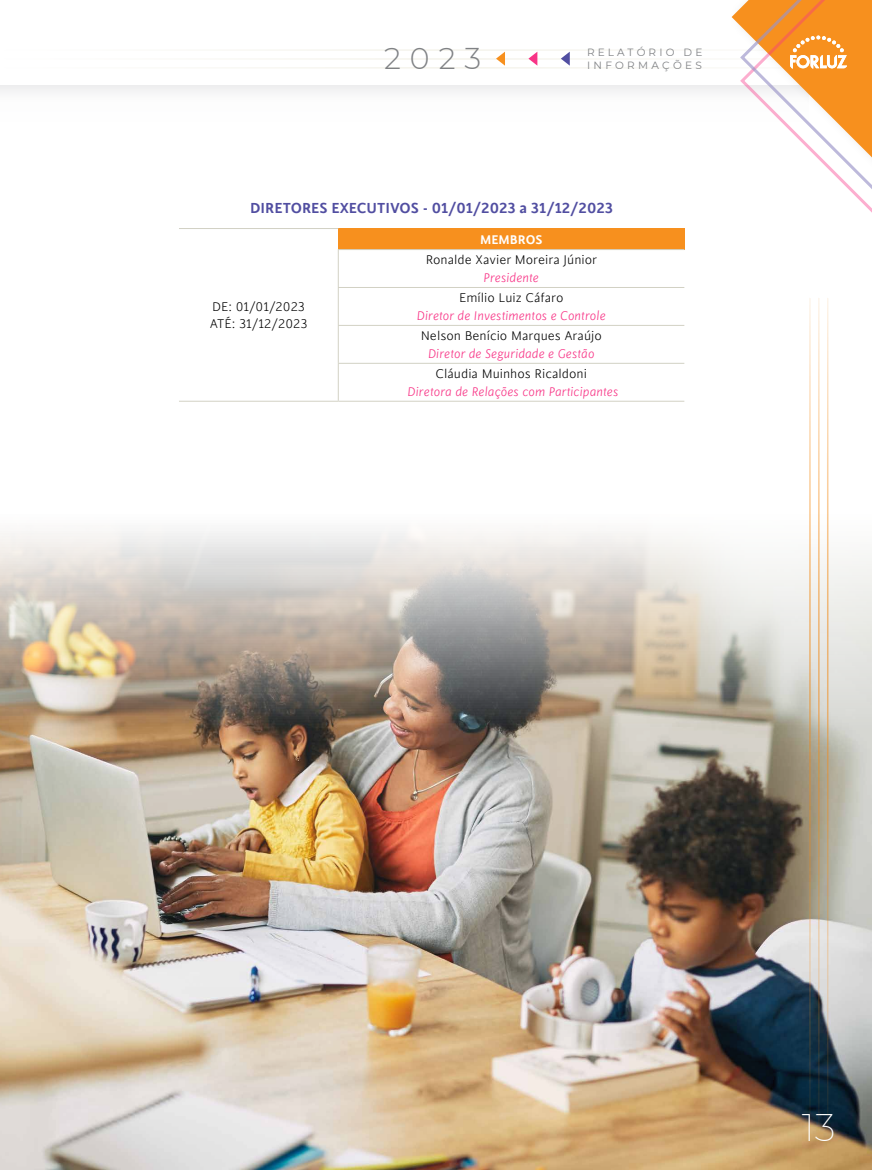
<style>
.page{position:relative;width:872px;height:1170px;background:#fff}
.page>*{position:absolute;margin:0;border:0;box-sizing:border-box;transform-origin:0 0}
.t1{font:200 37.5px "Montserrat";color:#fff}
.t2{font:300 30px "Montserrat";color:#808285}
.t3{font:600 16.35px "Cinta";color:#514ea1}
.t4{font:300 14.1px/17.9px "Cinta";color:#000}
.t5{font:italic 300 14.1px "Cinta";color:#f83486}
.t6{font:600 14.1px "Cinta";color:#fff}
.t7{font:10.5px "Montserrat";letter-spacing:.3em;color:#808285}
</style>
<div class="page">
<hr style="left:0;top:49px;width:455px;height:2px;background:#e9e6d6">
<hr style="left:0;top:58px;width:455px;height:2px;background:#e9e6d6">
<hr style="left:0;top:67px;width:455px;height:2px;background:#e9e6d6">
<hr style="left:455px;top:49px;width:417px;height:2px;background:#e9e6d6">
<hr style="left:455px;top:58px;width:417px;height:2px;background:#e9e6d6">
<hr style="left:455px;top:67px;width:417px;height:2px;background:#e9e6d6">
<div style="left:0;top:85px;width:808px;height:36px;background:linear-gradient(to bottom,#f3f3f3,#fff)"></div>
<svg style="left:528px;top:52px;width:9px;height:14px"></svg>
<svg style="left:561px;top:52px;width:9px;height:14px"></svg>
<svg style="left:496px;top:52px;width:9px;height:14px"></svg>
<div style="left:727px;top:0;width:145px;height:263px;background:#fff"></div>
<svg style="left:731px;top:0;width:141px;height:213px"></svg>
<img style="left:0;top:473px;width:872px;height:696px">
<div style="left:338px;top:228px;width:346px;height:21px;background:#f7901e"></div>
<hr style="left:179px;top:228px;width:159px;height:1px;background:#d2d1c4">
<hr style="left:338px;top:249px;width:346px;height:1px;background:#d2d1c4">
<hr style="left:338px;top:250px;width:1px;height:37px;background:#d2d1c4">
<hr style="left:338px;top:287px;width:346px;height:1px;background:#d2d1c4">
<hr style="left:338px;top:288px;width:1px;height:37px;background:#d2d1c4">
<hr style="left:338px;top:325px;width:346px;height:1px;background:#d2d1c4">
<hr style="left:338px;top:326px;width:1px;height:37px;background:#d2d1c4">
<hr style="left:338px;top:363px;width:346px;height:1px;background:#d2d1c4">
<hr style="left:338px;top:364px;width:1px;height:37px;background:#d2d1c4">
<hr style="left:179px;top:401px;width:159px;height:1px;background:#d2d1c4">
<hr style="left:338px;top:401px;width:346px;height:1px;background:#d2d1c4">
<hr style="left:827px;top:733px;width:1px;height:436px;background:#f7901e">
<hr style="left:818px;top:733px;width:1px;height:436px;background:#f7901e">
<hr style="left:809px;top:733px;width:1px;height:436px;background:#f7901e">
<hr style="left:827px;top:298px;width:1px;height:435px;background:#f7901e">
<hr style="left:818px;top:298px;width:1px;height:435px;background:#f7901e">
<hr style="left:809px;top:298px;width:1px;height:435px;background:#f7901e">
<h2 class="t2" style="left:384px;top:37px;width:99px">2023</h2>
<p class="t7" style="left:587px;top:45px;width:117px">RELATÓRIO DE</p>
<p class="t7" style="left:587px;top:58px;width:116px">INFORMAÇÕES</p>
<p class="t3" style="left:250px;top:198px;width:364px">DIRETORES EXECUTIVOS - 01/01/2023 a 31/12/2023</p>
<p class="t4" style="left:210px;top:298px;width:99px">DE: 01/01/2023<br>ATÉ: 31/12/2023</p>
<p class="t6" style="left:480px;top:231px;width:64px">MEMBROS</p>
<p class="t4" style="left:426px;top:251px;width:173px">Ronalde Xavier Moreira Júnior</p>
<p class="t5" style="left:483px;top:269px;width:57px">Presidente</p>
<p class="t4" style="left:459px;top:289px;width:106px">Emílio Luiz Cáfaro</p>
<p class="t5" style="left:417px;top:307px;width:190px">Diretor de Investimentos e Controle</p>
<p class="t4" style="left:421px;top:327px;width:183px">Nelson Benício Marques Araújo</p>
<p class="t5" style="left:428px;top:345px;width:168px">Diretor de Seguridade e Gestão</p>
<p class="t4" style="left:435px;top:365px;width:153px">Cláudia Muinhos Ricaldoni</p>
<p class="t5" style="left:407px;top:382px;width:212px">Diretora de Relações com Participantes</p>
<h1 class="t1" style="left:802px;top:1102px;width:35px">13</h1>
</div>
